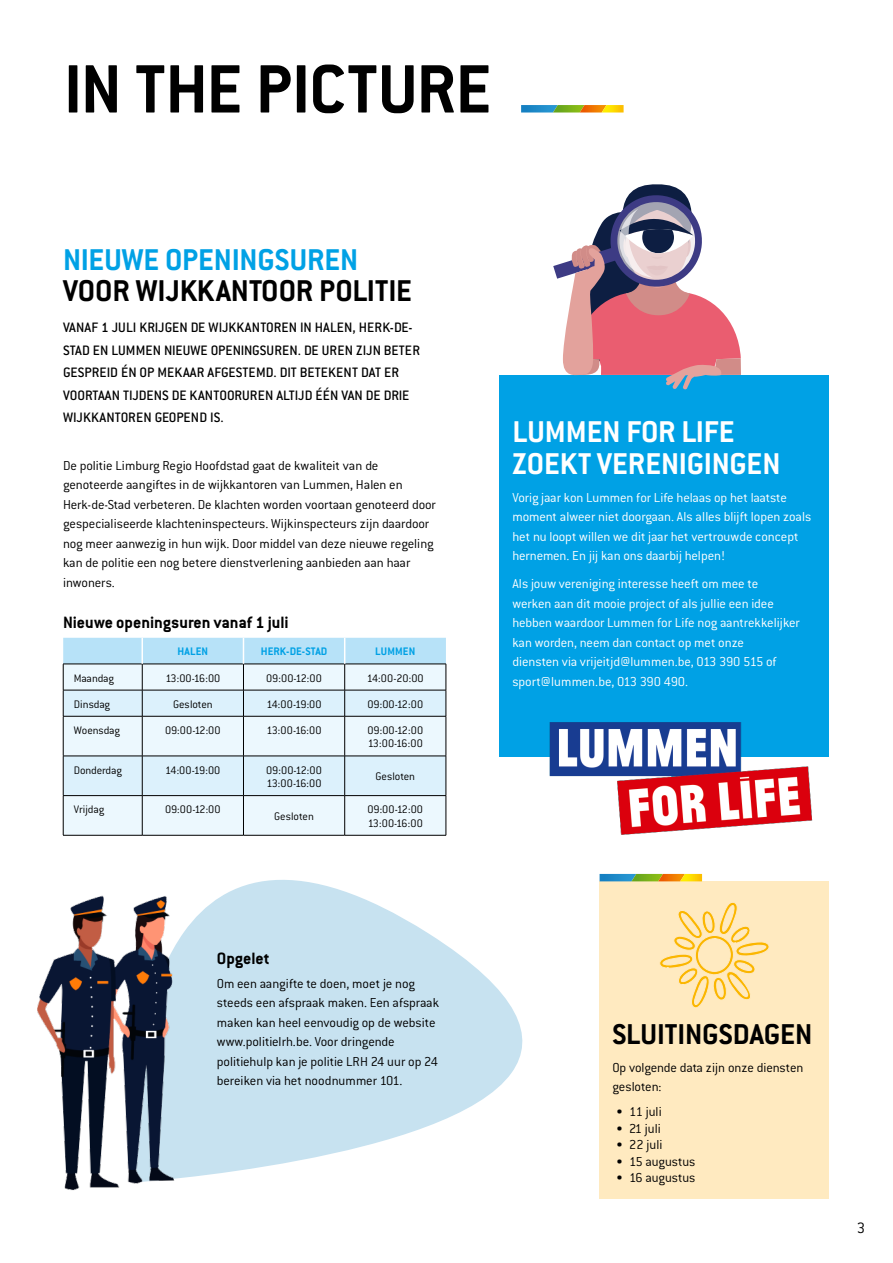
<style>
.page{position:relative;width:893px;height:1263px;background:#fff}
.page>*{position:absolute;margin:0;border:0;box-sizing:border-box;transform-origin:0 0}
.t1{font:700 75px "Conduit ITC";letter-spacing:-.005em;color:#000}
.t2{font:700 33px/31.5px "Conduit ITC";color:#fff}
.t3{font:700 33px "Conduit ITC";color:#000}
.t4{font:700 33px "Conduit ITC";color:#00a1e5}
.t5{font:700 31.5px "Conduit ITC";color:#000}
.t6{font:700 18px "Conduit ITC";color:#000}
.t7{font:300 16.5px "Conduit ITC";color:#000}
.t8{font:500 15px/22.5px "Conduit ITC";letter-spacing:.01em;color:#000}
.t9{font:300 14.25px/19.5px "Conduit ITC";letter-spacing:-.005em;color:#000}
.t10{font:300 14.25px/19.5px "Conduit ITC";letter-spacing:-.005em;color:#fff}
.t11{font:300 12px/13.5px "Conduit ITC";letter-spacing:-.01em;color:#000}
.t12{font:700 12px "Conduit ITC";letter-spacing:.01em;color:#00a1e5}
</style>
<div class="page">
<div style="left:600px;top:881px;width:229px;height:318px;background:#ffeac0"></div>
<svg style="left:521px;top:105px;width:103px;height:8px"></svg>
<div style="left:500px;top:375px;width:329px;height:381px;background:#00a1e5"></div>
<img style="left:543px;top:722px;width:274px;height:113px">
<svg style="left:222px;top:880px;width:301px;height:293px;fill:#c7e2f0"></svg>
<div style="left:64px;top:796px;width:382px;height:39px;background:#ecf8fe"></div>
<hr style="left:63px;top:796px;width:1px;height:39px;background:#000">
<hr style="left:142px;top:796px;width:1px;height:39px;background:#000">
<hr style="left:243px;top:796px;width:1px;height:39px;background:#000">
<hr style="left:344px;top:796px;width:1px;height:39px;background:#000">
<hr style="left:446px;top:796px;width:1px;height:39px;background:#000">
<hr style="left:63px;top:835px;width:79px;height:1px;background:#000">
<hr style="left:142px;top:835px;width:101px;height:1px;background:#000">
<hr style="left:243px;top:835px;width:102px;height:1px;background:#000">
<hr style="left:345px;top:835px;width:101px;height:1px;background:#000">
<svg style="left:63px;top:638px;width:384px;height:158px;background:#d2e6f0"></svg>
<img style="left:37px;top:895px;width:185px;height:296px">
<svg style="left:553px;top:184px;width:188px;height:206px"></svg>
<svg style="left:659px;top:902px;width:110px;height:106px"></svg>
<svg style="left:600px;top:874px;width:102px;height:7px"></svg>
<h1 class="t1" style="left:64px;top:45px;width:429px">IN THE PICTURE</h1>
<h2 class="t4" style="left:63px;top:240px;width:297px">NIEUWE OPENINGSUREN</h2>
<h2 class="t3" style="left:63px;top:272px;width:351px">VOOR WIJKKANTOOR POLITIE</h2>
<p class="t8" style="left:63px;top:316px;width:358px">VANAF 1 JULI KRIJGEN DE WIJKKANTOREN IN HALEN, HERK-DE-STAD EN LUMMEN NIEUWE OPENINGSUREN. DE UREN ZIJN BETER GESPREID ÉN OP MEKAAR AFGESTEMD. DIT BETEKENT DAT ER VOORTAAN TIJDENS DE KANTOORUREN ALTIJD ÉÉN VAN DE DRIE WIJKKANTOREN GEOPEND IS.</p>
<p class="t9" style="left:63px;top:456px;width:374px">De politie Limburg Regio Hoofdstad gaat de kwaliteit van de genoteerde aangiftes in de wijkkantoren van Lummen, Halen en Herk-de-Stad verbeteren. De klachten worden voortaan genoteerd door gespecialiseerde klachteninspecteurs. Wijkinspecteurs zijn daardoor nog meer aanwezig in hun wijk. Door middel van deze nieuwe regeling kan de politie een nog betere dienstverlening aanbieden aan haar inwoners.</p>
<p class="t6" style="left:63px;top:611px;width:227px">Nieuwe openingsuren vanaf 1 juli</p>
<p class="t12" style="left:178px;top:645px;width:32px">HALEN</p>
<p class="t12" style="left:261px;top:645px;width:68px">HERK-DE-STAD</p>
<p class="t12" style="left:375px;top:645px;width:41px">LUMMEN</p>
<p class="t11" style="left:74px;top:671px;width:42px">Maandag</p>
<p class="t11" style="left:165px;top:671px;width:57px">13:00-16:00</p>
<p class="t11" style="left:266px;top:671px;width:57px">09:00-12:00</p>
<p class="t11" style="left:367px;top:671px;width:58px">14:00-20:00</p>
<p class="t11" style="left:74px;top:697px;width:38px">Dinsdag</p>
<p class="t11" style="left:173px;top:697px;width:41px">Gesloten</p>
<p class="t11" style="left:267px;top:697px;width:57px">14:00-19:00</p>
<p class="t11" style="left:367px;top:697px;width:57px">09:00-12:00</p>
<p class="t11" style="left:74px;top:723px;width:48px">Woensdag</p>
<p class="t11" style="left:165px;top:723px;width:57px">09:00-12:00</p>
<p class="t11" style="left:267px;top:723px;width:57px">13:00-16:00</p>
<p class="t11" style="left:367px;top:723px;width:57px">09:00-12:00<br>13:00-16:00</p>
<p class="t11" style="left:74px;top:763px;width:49px">Donderdag</p>
<p class="t11" style="left:165px;top:763px;width:57px">14:00-19:00</p>
<p class="t11" style="left:266px;top:763px;width:57px">09:00-12:00<br>13:00-16:00</p>
<p class="t11" style="left:376px;top:770px;width:41px">Gesloten</p>
<p class="t11" style="left:74px;top:803px;width:32px">Vrijdag</p>
<p class="t11" style="left:165px;top:803px;width:57px">09:00-12:00</p>
<p class="t11" style="left:274px;top:809px;width:41px">Gesloten</p>
<p class="t11" style="left:367px;top:803px;width:57px">09:00-12:00<br>13:00-16:00</p>
<p class="t6" style="left:217px;top:948px;width:54px">Opgelet</p>
<p class="t9" style="left:217px;top:974px;width:224px">Om een aangifte te doen, moet je nog steeds een afspraak maken. Een afspraak maken kan heel eenvoudig op de website www.politielrh.be. Voor dringende politiehulp kan je politie LRH 24 uur op 24 bereiken via het noodnummer 101.</p>
<h2 class="t2" style="left:512px;top:416px;width:270px">LUMMEN FOR LIFE<br>ZOEKT VERENIGINGEN</h2>
<p class="t10" style="left:512px;top:488px;width:301px">Vorig jaar kon Lummen for Life helaas op het laatste moment alweer niet doorgaan. Als alles blijft lopen zoals het nu loopt willen we dit jaar het vertrouwde concept hernemen. En jij kan ons daarbij helpen!</p>
<p class="t10" style="left:512px;top:574px;width:289px">Als jouw vereniging interesse heeft om mee te werken aan dit mooie project of als jullie een idee hebben waardoor Lummen for Life nog aantrekkelijker kan worden, neem dan contact op met onze<br>diensten via vrijeitjd@lummen.be, 013 390 515 of sport@lummen.be, 013 390 490.</p>
<h3 class="t5" style="left:612px;top:1015px;width:202px">SLUITINGSDAGEN</h3>
<p class="t9" style="left:612px;top:1057px;width:193px">Op volgende data zijn onze diensten gesloten:</p>
<p class="t9" style="left:617px;top:1102px;width:47px">• 11 juli</p>
<p class="t9" style="left:617px;top:1118px;width:46px">• 21 juli</p>
<p class="t9" style="left:617px;top:1135px;width:47px">• 22 juli</p>
<p class="t9" style="left:617px;top:1151px;width:80px">• 15 augustus</p>
<p class="t9" style="left:617px;top:1168px;width:80px">• 16 augustus</p>
<p class="t7" style="left:857px;top:1219px;width:10px">3</p>
</div>
